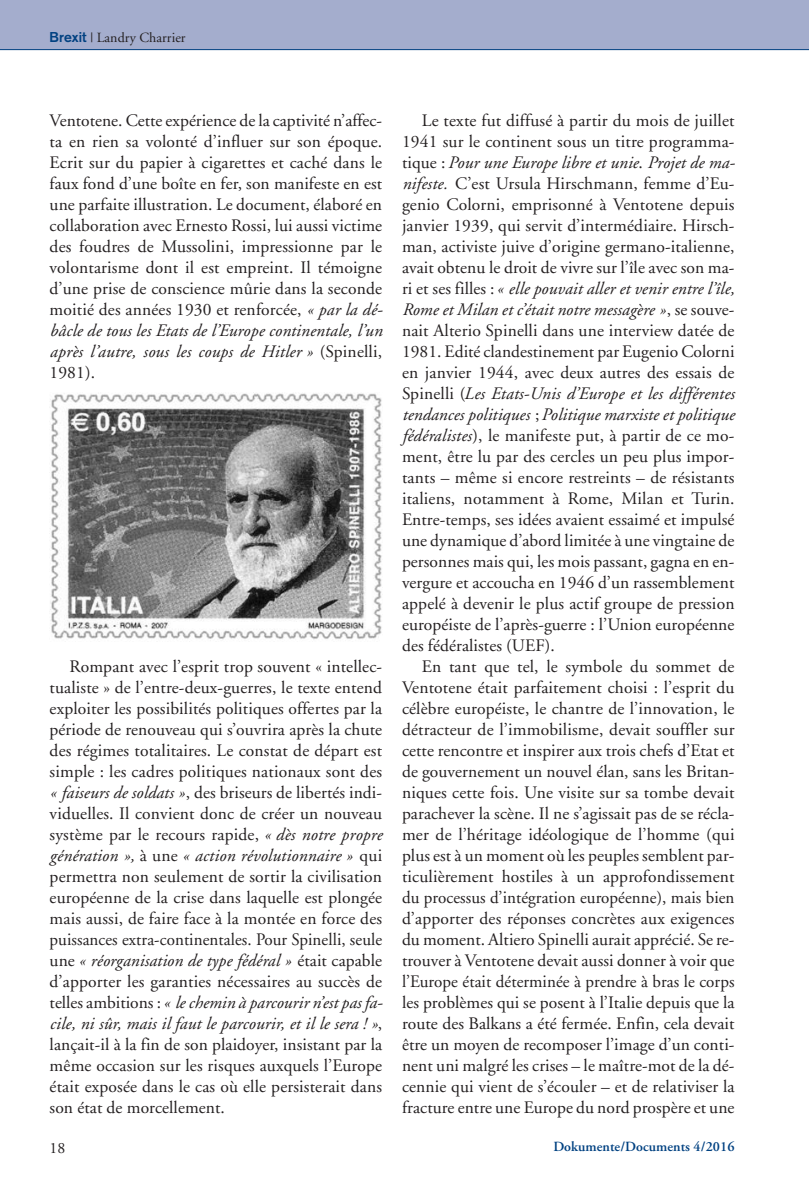
<style>
.page{position:relative;width:809px;height:1191px;background:#fff}
.page>*{position:absolute;margin:0;border:0;box-sizing:border-box;transform-origin:0 0}
.t1{font:17.5px/21px "Adobe Garamond";letter-spacing:.005em;color:#231f20;text-align:justify}
.t2{font:15.75px "Adobe Garamond";color:#231f20}
.t3{font:600 14px "Adobe Garamond";letter-spacing:.005em;color:#014181}
.t4{font:14px "Adobe Garamond";letter-spacing:.005em;color:#231f20}
.s1{font-family:"Akzidenz Grotesk";font-weight:700;color:#014181}
.s2{font-style:italic}
</style>
<div class="page">
<div style="left:0;top:0;width:809px;height:50px;background:#a4adcd"></div>
<hr style="left:0;top:49px;width:809px;height:1px;background:#014181">
<img style="left:50px;top:393px;width:332px;height:247px">
<p class="t4" style="left:50px;top:32px;width:137px"><span class="s1">Brexit</span> | Landry Charrier</p>
<p class="t1" style="left:50px;top:111px;width:335px">Ventotene. Cette expérience de la captivité n’affec&shy;ta en rien sa volonté d’influer sur son époque.<br>Ecrit sur du papier à cigarettes et caché dans le faux fond d’une boîte en fer, son manifeste en est une parfaite illustration. Le document, élaboré en collaboration avec Ernesto Rossi, lui aussi victime des foudres de Mussolini, impressionne par le volontarisme dont il est empreint. Il témoigne d’une prise de conscience mûrie dans la seconde moitié des années 1930 et renforcée, <span class="s2">« par la dé&shy;bâcle de tous les Etats de l’Europe continentale, l’un après l’autre, sous les coups de Hitler »</span> (Spinelli, 1981).</p>
<p class="t1" style="left:50px;top:657px;width:335px;text-indent:20px">Rompant avec l’esprit trop souvent « intellec&shy;tualiste » de l’entre-deux-guerres, le texte entend exploiter les possibilités politiques offertes par la période de renouveau qui s’ouvrira après la chute des régimes totalitaires. Le constat de départ est simple : les cadres politiques nationaux sont des <span class="s2">« faiseurs de soldats »</span>, des briseurs de libertés indi&shy;viduelles. Il convient donc de créer un nouveau système par le recours rapide, <span class="s2">« dès notre propre génération »,</span> à une <span class="s2">« action révolutionnaire »</span> qui permettra non seulement de sortir la civilisation européenne de la crise dans laquelle est plongée mais aussi, de faire face à la montée en force des puissances extra-continentales. Pour Spinelli, seule une <span class="s2">« réorganisation de type fédéral »</span> était capable d’apporter les garanties nécessaires au succès de telles ambitions : <span class="s2">« le chemin à parcourir n’est pas fa&shy;cile, ni sûr, mais il faut le parcourir, et il le sera ! »</span>, lançait-il à la fin de son plaidoyer, insistant par la même occasion sur les risques auxquels l’Europe était exposée dans le cas où elle persisterait dans son état de morcellement.</p>
<p class="t1" style="left:402px;top:111px;width:335px;text-indent:20px">Le texte fut diffusé à partir du mois de juillet 1941 sur le continent sous un titre programma&shy;tique : <span class="s2">Pour une Europe libre et unie</span>. <span class="s2">Projet de ma&shy;nifeste.</span> C’est Ursula Hirschmann, femme d’Eu&shy;genio Colorni, emprisonné à Ventotene depuis janvier 1939, qui servit d’intermédiaire. Hirsch&shy;man, activiste juive d’origine germano-italienne, avait obtenu le droit de vivre sur l’île avec son ma&shy;ri et ses filles : <span class="s2">« elle pouvait aller et venir entre l’île, Rome et Milan et c’était notre messagère »</span>, se souve&shy;nait Alterio Spinelli dans une interview datée de 1981. Edité clandestinement par Eugenio Colorni en janvier 1944, avec deux autres des essais de Spinelli (<span class="s2">Les Etats-Unis d’Europe et les différentes tendances politiques</span> ;<span class="s2">Politique marxiste et politique fédéralistes</span>), le manifeste put, à partir de ce mo&shy;ment, être lu par des cercles un peu plus impor&shy;tants – même si encore restreints – de résistants italiens, notamment à Rome, Milan et Turin.<br>Entre-temps, ses idées avaient essaimé et impulsé une dynamique d’abord limitée à une vingtaine de personnes mais qui, les mois passant, gagna en en&shy;vergure et accoucha en 1946 d’un rassemblement appelé à devenir le plus actif groupe de pression européiste de l’après-guerre : l’Union européenne des fédéralistes (UEF).</p>
<p class="t1" style="left:402px;top:657px;width:334px;text-indent:20px">En tant que tel, le symbole du sommet de Ventotene était parfaitement choisi : l’esprit du célèbre européiste, le chantre de l’innovation, le détracteur de l’immobilisme, devait souffler sur cette rencontre et inspirer aux trois chefs d’Etat et de gouvernement un nouvel élan, sans les Britan&shy;niques cette fois. Une visite sur sa tombe devait parachever la scène. Il ne s’agissait pas de se récla&shy;mer de l’héritage idéologique de l’homme (qui plus est à un moment où les peuples semblent par&shy;ticulièrement hostiles à un approfondissement du processus d’intégration européenne), mais bien d’apporter des réponses concrètes aux exigences du moment. Altiero Spinelli aurait apprécié. Se re&shy;trouver à Ventotene devait aussi donner à voir que l’Europe était déterminée à prendre à bras le corps les problèmes qui se posent à l’Italie depuis que la route des Balkans a été fermée. Enfin, cela devait être un moyen de recomposer l’image d’un conti&shy;nent uni malgré les crises – le maître-mot de la dé&shy;cennie qui vient de s’écouler – et de relativiser la fracture entre une Europe du nord prospère et une</p>
<p class="t2" style="left:50px;top:1141px;width:17px">18</p>
<p class="t3" style="left:553px;top:1141px;width:183px">Dokumente/Documents 4/2016</p>
</div>
